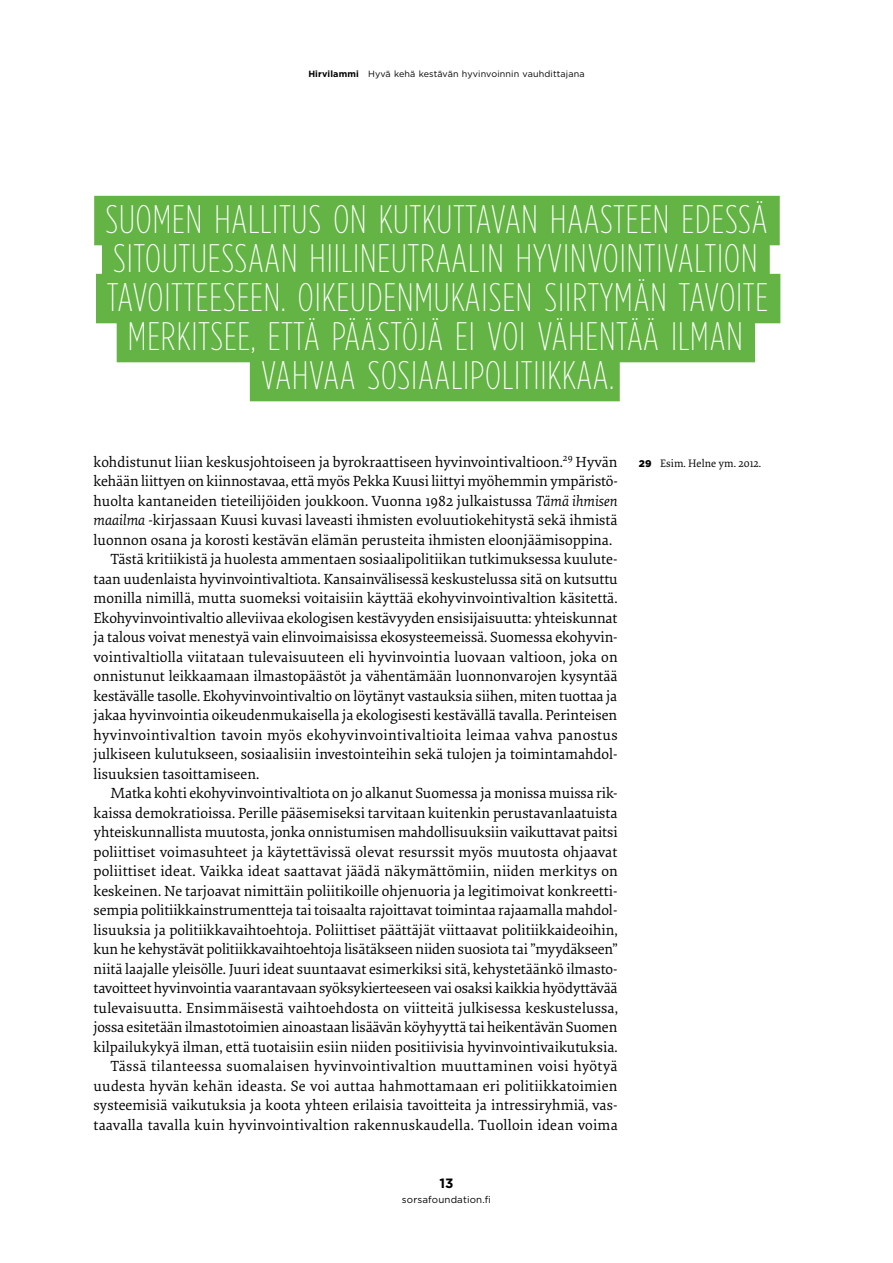
<style>
.page{position:relative;width:893px;height:1263px;background:#fff}
.page>*{position:absolute;margin:0;border:0;box-sizing:border-box;transform-origin:0 0}
.t1{font:200 39.75px/39px "Gotham Condensed";letter-spacing:.025em;color:#fff;text-align:center}
.t2{font:15.3px "Elena Basic";color:#000}
.t3{font:15.3px "Elena Basic";letter-spacing:.025em;color:#000}
.t4{font:15.3px "Elena Basic";letter-spacing:.02em;color:#000}
.t5{font:700 13.5px "Gotham";color:#000}
.t6{font:11.25px "Elena Basic";color:#000}
.t7{font:9.75px "Gotham";letter-spacing:.015em;color:#000}
.t8{font:9px "Gotham";letter-spacing:.015em;color:#000}
.s1{font-weight:700}
.s2{font-style:italic}
.s3{font-family:"Gotham";font-weight:900;font-size:9.75px}
</style>
<div class="page">
<div style="left:94px;top:196px;width:686px;height:49px;background:#64b445"></div>
<div style="left:102px;top:235px;width:668px;height:49px;background:#64b445"></div>
<div style="left:96px;top:274px;width:684px;height:49px;background:#64b445"></div>
<div style="left:117px;top:313px;width:638px;height:49px;background:#64b445"></div>
<div style="left:250px;top:352px;width:370px;height:49px;background:#64b445"></div>
<p class="t8" style="left:308px;top:68px;width:278px"><span class="s1">Hirvilammi</span> Hyvä kehä kestävän hyvinvoinnin vauhdittajana</p>
<h1 class="t1" style="left:105px;top:199px;width:664px">SUOMEN HALLITUS ON KUTKUTTAVAN HAASTEEN EDESSÄ SITOUTUESSAAN HIILINEUTRAALIN HYVINVOINTIVALTION TAVOITTEESEEN. OIKEUDENMUKAISEN SIIRTYMÄN TAVOITE MERKITSEE, ETTÄ PÄÄSTÖJÄ EI VOI VÄHENTÄÄ ILMAN VAHVAA SOSIAALIPOLITIIKKAA.</h1>
<p class="t2" style="left:94px;top:451px;width:526px">kohdistunut liian keskusjohtoiseen ja byrokraattiseen hyvinvointivaltioon.<sup>29</sup> Hyvän</p>
<p class="t2" style="left:94px;top:471px;width:526px">kehään liittyen on kiinnostavaa, että myös Pekka Kuusi liittyi myöhemmin ympäristö-</p>
<p class="t2" style="left:94px;top:490px;width:526px">huolta kantaneiden tieteilijöiden joukkoon. Vuonna 1982 julkaistussa <span class="s2">Tämä ihmisen</span></p>
<p class="t2" style="left:94px;top:510px;width:526px"><span class="s2">maailma</span> -kirjassaan Kuusi kuvasi laveasti ihmisten evoluutiokehitystä sekä ihmistä</p>
<p class="t2" style="left:94px;top:529px;width:520px">luonnon osana ja korosti kestävän elämän perusteita ihmisten eloonjäämisoppina.</p>
<p class="t2" style="left:111px;top:549px;width:509px">Tästä kritiikistä ja huolesta ammentaen sosiaalipolitiikan tutkimuksessa kuulute-</p>
<p class="t2" style="left:94px;top:568px;width:526px">taan uudenlaista hyvinvointivaltiota. Kansainvälisessä keskustelussa sitä on kutsuttu</p>
<p class="t2" style="left:94px;top:588px;width:526px">monilla nimillä, mutta suomeksi voitaisiin käyttää ekohyvinvointivaltion käsitettä.</p>
<p class="t2" style="left:94px;top:607px;width:525px">Ekohyvinvointivaltio alleviivaa ekologisen kestävyyden ensisijaisuutta: yhteiskunnat</p>
<p class="t2" style="left:94px;top:627px;width:526px">ja talous voivat menestyä vain elinvoimaisissa ekosysteemeissä. Suomessa ekohyvin-</p>
<p class="t2" style="left:94px;top:646px;width:526px">vointivaltiolla viitataan tulevaisuuteen eli hyvinvointia luovaan valtioon, joka on</p>
<p class="t2" style="left:94px;top:666px;width:526px">onnistunut leikkaamaan ilmastopäästöt ja vähentämään luonnonvarojen kysyntää</p>
<p class="t2" style="left:94px;top:685px;width:525px">kestävälle tasolle. Ekohyvinvointivaltio on löytänyt vastauksia siihen, miten tuottaa ja</p>
<p class="t2" style="left:94px;top:705px;width:525px">jakaa hyvinvointia oikeudenmukaisella ja ekologisesti kestävällä tavalla. Perinteisen</p>
<p class="t3" style="left:94px;top:724px;width:526px">hyvinvointivaltion tavoin myös ekohyvinvointivaltioita leimaa vahva panostus</p>
<p class="t2" style="left:94px;top:744px;width:526px">julkiseen kulutukseen, sosiaalisiin investointeihin sekä tulojen ja toimintamahdol-</p>
<p class="t2" style="left:94px;top:763px;width:167px">lisuuksien tasoittamiseen.</p>
<p class="t2" style="left:111px;top:783px;width:509px">Matka kohti ekohyvinvointivaltiota on jo alkanut Suomessa ja monissa muissa rik-</p>
<p class="t2" style="left:94px;top:802px;width:526px">kaissa demokratioissa. Perille pääsemiseksi tarvitaan kuitenkin perustavanlaatuista</p>
<p class="t2" style="left:94px;top:822px;width:526px">yhteiskunnallista muutosta, jonka onnistumisen mahdollisuuksiin vaikuttavat paitsi</p>
<p class="t2" style="left:94px;top:841px;width:525px">poliittiset voimasuhteet ja käytettävissä olevat resurssit myös muutosta ohjaavat</p>
<p class="t2" style="left:94px;top:861px;width:526px">poliittiset ideat. Vaikka ideat saattavat jäädä näkymättömiin, niiden merkitys on</p>
<p class="t2" style="left:94px;top:880px;width:526px">keskeinen. Ne tarjoavat nimittäin poliitikoille ohjenuoria ja legitimoivat konkreetti-</p>
<p class="t2" style="left:94px;top:900px;width:526px">sempia politiikkainstrumentteja tai toisaalta rajoittavat toimintaa rajaamalla mahdol-</p>
<p class="t2" style="left:94px;top:919px;width:526px">lisuuksia ja politiikkavaihtoehtoja. Poliittiset päättäjät viittaavat politiikkaideoihin,</p>
<p class="t2" style="left:94px;top:939px;width:526px">kun he kehystävät politiikkavaihtoehtoja lisätäkseen niiden suosiota tai ”myydäkseen”</p>
<p class="t2" style="left:94px;top:958px;width:526px">niitä laajalle yleisölle. Juuri ideat suuntaavat esimerkiksi sitä, kehystetäänkö ilmasto-</p>
<p class="t2" style="left:94px;top:978px;width:525px">tavoitteet hyvinvointia vaarantavaan syöksykierteeseen vai osaksi kaikkia hyödyttävää</p>
<p class="t2" style="left:94px;top:997px;width:526px">tulevaisuutta. Ensimmäisestä vaihtoehdosta on viitteitä julkisessa keskustelussa,</p>
<p class="t2" style="left:94px;top:1017px;width:525px">jossa esitetään ilmastotoimien ainoastaan lisäävän köyhyyttä tai heikentävän Suomen</p>
<p class="t2" style="left:94px;top:1036px;width:526px">kilpailukykyä ilman, että tuotaisiin esiin niiden positiivisia hyvinvointivaikutuksia.</p>
<p class="t4" style="left:111px;top:1056px;width:508px">Tässä tilanteessa suomalaisen hyvinvointivaltion muuttaminen voisi hyötyä</p>
<p class="t2" style="left:94px;top:1075px;width:525px">uudesta hyvän kehän ideasta. Se voi auttaa hahmottamaan eri politiikkatoimien</p>
<p class="t2" style="left:94px;top:1095px;width:526px">systeemisiä vaikutuksia ja koota yhteen erilaisia tavoitteita ja intressiryhmiä, vas-</p>
<p class="t2" style="left:94px;top:1114px;width:526px">taavalla tavalla kuin hyvinvointivaltion rakennuskaudella. Tuolloin idean voima</p>
<p class="t5" style="left:439px;top:1174px;width:16px">13</p>
<p class="t7" style="left:402px;top:1193px;width:91px">sorsafoundation.fi</p>
<p class="t6" style="left:639px;top:455px;width:124px"><span class="s3">29</span> Esim. Helne ym. 2012.</p>
</div>
